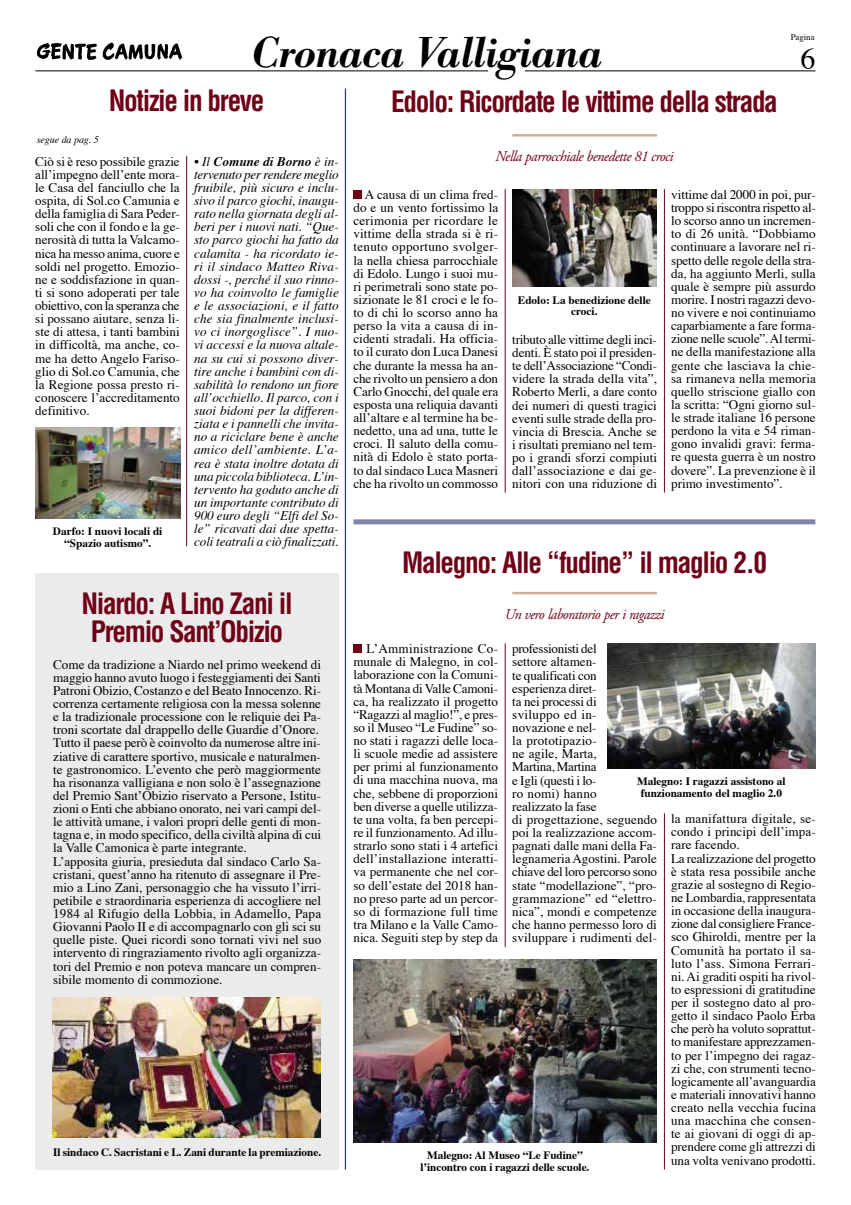
<style>
.page{position:relative;width:851px;height:1205px;background:#fff}
.page>*{position:absolute;margin:0;border:0;box-sizing:border-box;transform-origin:0 0}
.t1{font:italic 600 45px "Bodoni Antiqua T";letter-spacing:-.01em;color:#000}
.t2{font:30px "Times";color:#000}
.t3{font:700 condensed 28.75px/28.8px "Helvetica";letter-spacing:-.05em;color:#700017;text-align:center;scale:.95 1}
.t4{font:italic 15px "Adobe Garamond Pro";letter-spacing:-.035em;color:#700017;scale:.96 1}
.t5{font:13.12px/13.1px "Times";color:#000;text-align:justify}
.t6{font:italic 13.12px/13.1px "Times";letter-spacing:-.005em;color:#000;text-align:justify}
.t7{font:700 11.25px/11.2px "Times";color:#000;text-align:center}
.t8{font:italic 10px "Times";letter-spacing:-.005em;color:#000}
.t9{font:8.75px "Times";color:#000}
.s1{font-weight:700}
</style>
<div class="page">
<hr style="left:35px;top:70px;width:780px;height:1px;background:#000">
<img style="left:36px;top:42px;width:147px;height:18px">
<div style="left:488px;top:69px;width:36px;height:9px;background:#fff"></div>
<div style="left:353px;top:519px;width:462px;height:5px;background:#8085ac"></div>
<hr style="left:186px;top:156px;width:1px;height:390px;background:#700017">
<img style="left:35px;top:427px;width:145px;height:91px">
<div style="left:353px;top:190px;width:9px;height:9px;background:#700017"></div>
<hr style="left:512px;top:134px;width:144px;height:3px;background:#d0ad95">
<hr style="left:505px;top:189px;width:1px;height:304px;background:#700017">
<hr style="left:664px;top:189px;width:1px;height:304px;background:#700017">
<hr style="left:345px;top:89px;width:1px;height:1080px;background:#293b6e">
<img style="left:512px;top:189px;width:144px;height:98px">
<div style="left:353px;top:644px;width:9px;height:9px;background:#700017"></div>
<hr style="left:512px;top:592px;width:144px;height:2px;background:#d0ad95">
<hr style="left:505px;top:643px;width:1px;height:304px;background:#700017">
<hr style="left:664px;top:813px;width:1px;height:356px;background:#700017">
<img style="left:353px;top:960px;width:303px;height:182px">
<img style="left:607px;top:643px;width:208px;height:125px">
<div style="left:35px;top:573px;width:304px;height:596px;background:#ebebeb"></div>
<img style="left:52px;top:997px;width:268px;height:140px">
<h1 class="t1" style="left:251px;top:26px;width:352px">Cronaca Valligiana</h1>
<p class="t9" style="left:790px;top:29px;width:25px">Pagina</p>
<h2 class="t2" style="left:800px;top:30px;width:16px">6</h2>
<p class="t8" style="left:37px;top:130px;width:64px">segue da pag. 5</p>
<h3 class="t3" style="left:109px;top:86px;width:165px">Notizie in breve</h3>
<p class="t5" style="left:35px;top:154px;width:146px">Ciò si è reso possibile grazie all’impegno dell’ente mora&shy;le Casa del fanciullo che la ospita, di Sol.co Camunia e della famiglia di Sara Peder&shy;soli che con il fondo e la ge&shy;nerosità di tutta la Valcamo&shy;nica ha messo anima, cuore e soldi nel progetto. Emozio&shy;ne e soddisfazione in quan&shy;ti si sono adoperati per tale obiettivo, con la speranza che si possano aiutare, senza li&shy;ste di attesa, i tanti bambini in difficoltà, ma anche, co&shy;me ha detto Angelo Fariso&shy;glio di Sol.co Camunia, che la Regione possa presto ri&shy;conoscere l’accreditamento definitivo.</p>
<p class="t6" style="left:194px;top:154px;width:146px">• Il <span class="s1">Comune di Borno</span> è in&shy;tervenuto per rendere meglio fruibile, più sicuro e inclu&shy;sivo il parco giochi, inaugu&shy;rato nella giornata degli al&shy;beri per i nuovi nati. “Que&shy;sto parco giochi ha fatto da calamita - ha ricordato ie&shy;ri il sindaco Matteo Riva&shy;dossi -, perché il suo rinno&shy;vo ha coinvolto le famiglie e le associazioni, e il fatto che sia finalmente inclusi&shy;vo ci inorgoglisce”. I nuo&shy;vi accessi e la nuova altale&shy;na su cui si possono diver&shy;tire anche i bambini con di&shy;sabilità lo rendono un fiore all’occhiello. Il parco, con i suoi bidoni per la differen&shy;ziata e i pannelli che invita&shy;no a riciclare bene è anche amico dell’ambiente. L’a&shy;rea è stata inoltre dotata di una piccola biblioteca. L’in&shy;tervento ha goduto anche di un importante contributo di 900 euro degli “Elfi del So&shy;le” ricavati dai due spetta&shy;coli teatrali a ciò finalizzati.</p>
<p class="t7" style="left:53px;top:525px;width:111px">Darfo: I nuovi locali di “Spazio autismo”.</p>
<h3 class="t3" style="left:82px;top:588px;width:223px">Niardo: A Lino Zani il<br>Premio Sant’Obizio</h3>
<p class="t5" style="left:53px;top:656px;width:269px;text-align:left">Come da tradizione a Niardo nel primo weekend di maggio hanno avuto luogo i festeggiamenti dei Santi Patroni Obizio, Costanzo e del Beato Innocenzo. Ri&shy;correnza certamente religiosa con la messa solenne e la tradizionale processione con le reliquie dei Pa&shy;troni scortate dal drappello delle Guardie d’Onore.<br>Tutto il paese però è coinvolto da numerose altre ini&shy;ziative di carattere sportivo, musicale e naturalmen&shy;te gastronomico. L’evento che però maggiormente ha risonanza valligiana e non solo è l’assegnazione del Premio Sant’Obizio riservato a Persone, Istitu&shy;zioni o Enti che abbiano onorato, nei vari campi del&shy;le attività umane, i valori propri delle genti di mon&shy;tagna e, in modo specifico, della civiltà alpina di cui la Valle Camonica è parte integrante.<br>L’apposita giuria, presieduta dal sindaco Carlo Sa&shy;cristani, quest’anno ha ritenuto di assegnare il Pre&shy;mio a Lino Zani, personaggio che ha vissuto l’irri&shy;petibile e straordinaria esperienza di accogliere nel 1984 al Rifugio della Lobbia, in Adamello, Papa Giovanni Paolo II e di accompagnarlo con gli sci su quelle piste. Quei ricordi sono tornati vivi nel suo intervento di ringraziamento rivolto agli organizza&shy;tori del Premio e non poteva mancare un compren&shy;sibile momento di commozione.</p>
<p class="t7" style="left:53px;top:1145px;width:269px">Il sindaco C. Sacristani e L. Zani durante la premiazione.</p>
<h3 class="t3" style="left:391px;top:87px;width:408px">Edolo: Ricordate le vittime della strada</h3>
<p class="t4" style="left:495px;top:148px;width:187px">Nella parrocchiale benedette 81 croci</p>
<p class="t5" style="left:353px;top:187px;width:146px;text-indent:11px">A causa di un clima fred&shy;do e un vento fortissimo la cerimonia per ricordare le vittime della strada si è ri&shy;tenuto opportuno svolger&shy;la nella chiesa parrocchiale di Edolo. Lungo i suoi mu&shy;ri perimetrali sono state po&shy;sizionate le 81 croci e le fo&shy;to di chi lo scorso anno ha perso la vita a causa di in&shy;cidenti stradali. Ha officia&shy;to il curato don Luca Danesi che durante la messa ha an&shy;che rivolto un pensiero a don Carlo Gnocchi, del quale era esposta una reliquia davanti all’altare e al termine ha be&shy;nedetto, una ad una, tutte le croci. Il saluto della comu&shy;nità di Edolo è stato porta&shy;to dal sindaco Luca Masneri che ha rivolto un commosso</p>
<p class="t7" style="left:518px;top:293px;width:134px">Edolo: La benedizione delle croci.</p>
<p class="t5" style="left:512px;top:332px;width:146px">tributo alle vittime degli inci&shy;denti. È stato poi il presiden&shy;te dell’Associazione “Condi&shy;videre la strada della vita”, Roberto Merli, a dare conto dei numeri di questi tragici eventi sulle strade della pro&shy;vincia di Brescia. Anche se i risultati premiano nel tem&shy;po i grandi sforzi compiuti dall’associazione e dai ge&shy;nitori con una riduzione di</p>
<p class="t5" style="left:671px;top:187px;width:146px">vittime dal 2000 in poi, pur&shy;troppo si riscontra rispetto al&shy;lo scorso anno un incremen&shy;to di 26 unità. “Dobbiamo continuare a lavorare nel ri&shy;spetto delle regole della stra&shy;da, ha aggiunto Merli, sulla quale è sempre più assurdo morire. I nostri ragazzi devo&shy;no vivere e noi continuiamo caparbiamente a fare forma&shy;zione nelle scuole”. Al termi&shy;ne della manifestazione alla gente che lasciava la chie&shy;sa rimaneva nella memoria quello striscione giallo con la scritta: “Ogni giorno sul&shy;le strade italiane 16 persone perdono la vita e 54 riman&shy;gono invalidi gravi: ferma&shy;re questa guerra è un nostro dovere”. La prevenzione è il primo investimento”.</p>
<h3 class="t3" style="left:402px;top:548px;width:385px">Malegno: Alle “fudine” il maglio 2.0</h3>
<p class="t4" style="left:504px;top:605px;width:168px">Un vero laboratorio per i ragazzi</p>
<p class="t5" style="left:512px;top:641px;width:146px;text-align:left">professionisti del<br>settore altamen-<br>te qualificati con<br>esperienza diret-<br>ta nei processi di<br>sviluppo ed in-<br>novazione e nel-<br>la prototipazio-<br>ne agile, Marta,<br>Martina, Martina<br>e Igli (questi i lo-<br>ro nomi) hanno<br>realizzato la fase<br>di progettazione, seguendo poi la realizzazione accom&shy;pagnati dalle mani della Fa&shy;legnameria Agostini. Parole chiave del loro percorso sono state “modellazione”, “pro&shy;grammazione” ed “elettro&shy;nica”, mondi e competenze che hanno permesso loro di sviluppare i rudimenti del-</p>
<p class="t5" style="left:353px;top:641px;width:146px;text-indent:13px">L’Amministrazione Co&shy;munale di Malegno, in col&shy;laborazione con la Comuni&shy;tà Montana di Valle Camoni&shy;ca, ha realizzato il progetto “Ragazzi al maglio!”, e pres&shy;so il Museo “Le Fudine” so&shy;no stati i ragazzi delle loca&shy;li scuole medie ad assistere per primi al funzionamento di una macchina nuova, ma che, sebbene di proporzioni ben diverse a quelle utilizza&shy;te una volta, fa ben percepi&shy;re il funzionamento. Ad illu&shy;strarlo sono stati i 4 artefici dell’installazione interatti&shy;va permanente che nel cor&shy;so dell’estate del 2018 han&shy;no preso parte ad un percor&shy;so di formazione full time tra Milano e la Valle Camo&shy;nica. Seguiti step by step da</p>
<p class="t7" style="left:637px;top:775px;width:150px">Malegno: I ragazzi assistono al funzionamento del maglio 2.0</p>
<p class="t5" style="left:671px;top:811px;width:146px;text-align:left">la manifattura digitale, se&shy;condo i principi dell’impa&shy;rare facendo.<br>La realizzazione del progetto è stata resa possibile anche grazie al sostegno di Regio&shy;ne Lombardia, rappresentata in occasione della inaugura&shy;zione dal consigliere France&shy;sco Ghiroldi, mentre per la<br>Comunità ha portato il sa&shy;luto l’ass. Simona Ferrari&shy;ni. Ai graditi ospiti ha rivol&shy;to espressioni di gratitudine per il sostegno dato al pro&shy;getto il sindaco Paolo Erba che però ha voluto soprattut&shy;to manifestare apprezzamen&shy;to per l’impegno dei ragaz&shy;zi che, con strumenti tecno&shy;logicamente all’avanguardia e materiali innovativi hanno creato nella vecchia fucina una macchina che consen&shy;te ai giovani di oggi di ap&shy;prendere come gli attrezzi di</p>
<p class="t7" style="left:427px;top:1149px;width:157px">Malegno: Al Museo “Le Fudine”</p>
<p class="t5" style="left:671px;top:1152px;width:146px">una volta venivano prodotti.</p>
<p class="t7" style="left:420px;top:1160px;width:170px">l’incontro con i ragazzi delle scuole.</p>
</div>
